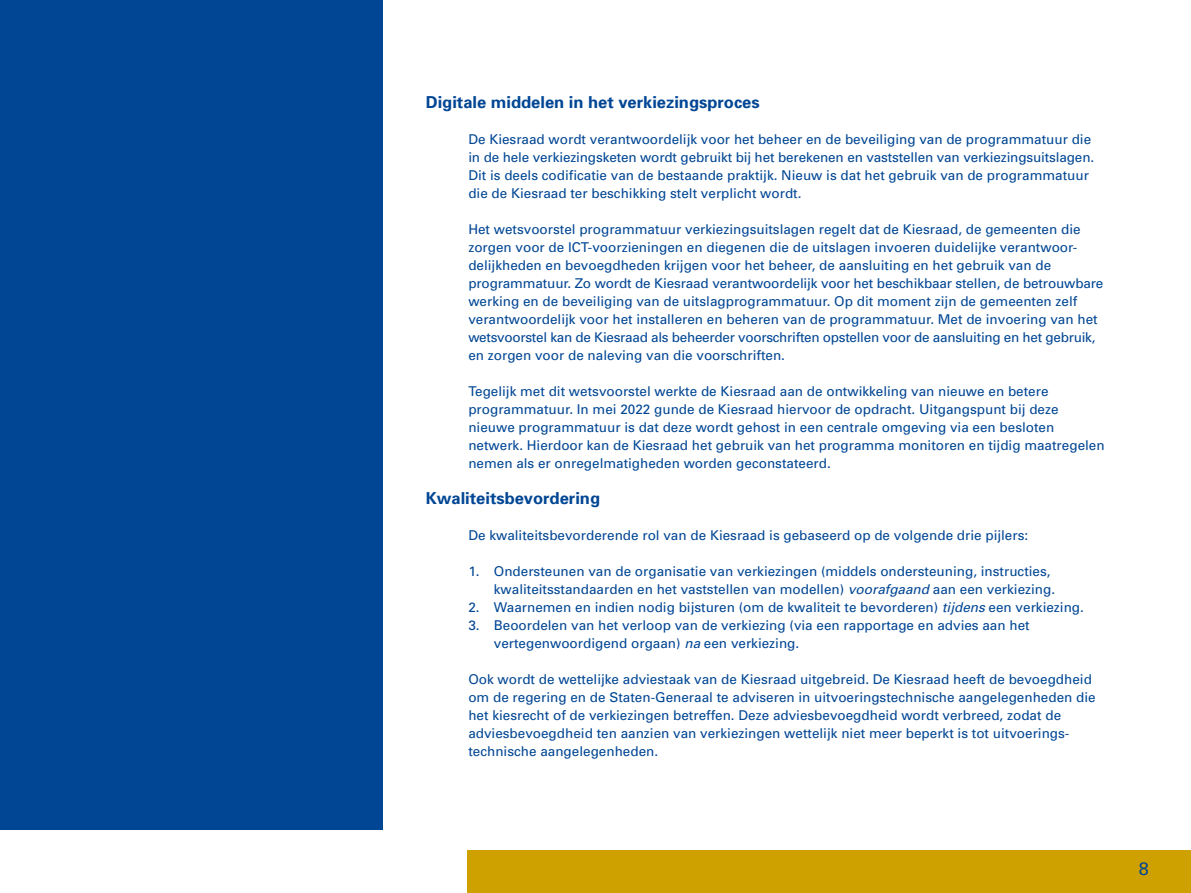
<style>
.page{position:relative;width:1191px;height:893px;background:#fff}
.page>*{position:absolute;margin:0;border:0;box-sizing:border-box;transform-origin:0 0}
.t1{font:18px "Univers";color:#014694}
.Tussenkop{font:700 16.5px "Univers";color:#014694}
.Broodtekst{font:13.5px/18px "Univers";color:#014694}
.Broodtekst_opsomming{font:13.5px/18px "Univers";color:#014694}
.s1{font-style:italic}
</style>
<div class="page">
<div style="left:467px;top:850px;width:724px;height:43px;background:#cea100"></div>
<div style="left:0;top:0;width:383px;height:829px;background:#014694"></div>
<p class="Tussenkop" style="left:426px;top:92px;width:335px">Digitale middelen in het verkiezingsproces</p>
<p class="Broodtekst" style="left:468px;top:130px;width:627px">De Kiesraad wordt verantwoordelijk voor het beheer en de beveiliging van de programmatuur die in de hele verkiezingsketen wordt gebruikt bij het berekenen en vaststellen van verkiezingsuitslagen.<br>Dit is deels codificatie van de bestaande praktijk. Nieuw is dat het gebruik van de programmatuur die de Kiesraad ter beschikking stelt verplicht wordt.</p>
<p class="Broodtekst" style="left:468px;top:220px;width:636px">Het wetsvoorstel programmatuur verkiezingsuitslagen regelt dat de Kiesraad, de gemeenten die zorgen voor de ICT-voorzieningen en diegenen die de uitslagen invoeren duidelijke verantwoor&shy;delijkheden en bevoegdheden krijgen voor het beheer, de aansluiting en het gebruik van de programmatuur. Zo wordt de Kiesraad verantwoordelijk voor het beschikbaar stellen, de betrouwbare werking en de beveiliging van de uitslagprogrammatuur. Op dit moment zijn de gemeenten zelf verantwoordelijk voor het installeren en beheren van de programmatuur. Met de invoering van het wetsvoorstel kan de Kiesraad als beheerder voorschriften opstellen voor de aansluiting en het gebruik, en zorgen voor de naleving van die voorschriften.</p>
<p class="Broodtekst" style="left:468px;top:382px;width:638px">Tegelijk met dit wetsvoorstel werkte de Kiesraad aan de ontwikkeling van nieuwe en betere programmatuur. In mei 2022 gunde de Kiesraad hiervoor de opdracht. Uitgangspunt bij deze nieuwe programmatuur is dat deze wordt gehost in een centrale omgeving via een besloten netwerk. Hierdoor kan de Kiesraad het gebruik van het programma monitoren en tijdig maatregelen nemen als er onregelmatigheden worden geconstateerd.</p>
<p class="Tussenkop" style="left:426px;top:488px;width:176px">Kwaliteitsbevordering</p>
<p class="Broodtekst" style="left:468px;top:526px;width:561px">De kwaliteitsbevorderende rol van de Kiesraad is gebaseerd op de volgende drie pijlers:</p>
<h2 class="Broodtekst_opsomming" style="left:494px;top:562px;width:563px;text-indent:-26px">1. Ondersteunen van de organisatie van verkiezingen (middels ondersteuning, instructies, kwaliteitsstandaarden en het vaststellen van modellen) <span class="s1">voorafgaand</span> aan een verkiezing.</h2>
<h2 class="Broodtekst_opsomming" style="left:468px;top:598px;width:617px">2. Waarnemen en indien nodig bijsturen (om de kwaliteit te bevorderen) <span class="s1">tijdens</span> een verkiezing.</h2>
<h2 class="Broodtekst_opsomming" style="left:494px;top:616px;width:537px;text-indent:-26px">3. Beoordelen van het verloop van de verkiezing (via een rapportage en advies aan het vertegenwoordigend orgaan) <span class="s1">na</span> een verkiezing.</h2>
<p class="Broodtekst" style="left:468px;top:670px;width:629px">Ook wordt de wettelijke adviestaak van de Kiesraad uitgebreid. De Kiesraad heeft de bevoegdheid om de regering en de Staten-Generaal te adviseren in uitvoeringstechnische aangelegenheden die het kiesrecht of de verkiezingen betreffen. Deze adviesbevoegdheid wordt verbreed, zodat de adviesbevoegdheid ten aanzien van verkiezingen wettelijk niet meer beperkt is tot uitvoerings&shy;technische aangelegenheden.</p>
<h1 class="t1" style="left:1138px;top:857px;width:12px">8</h1>
</div>
